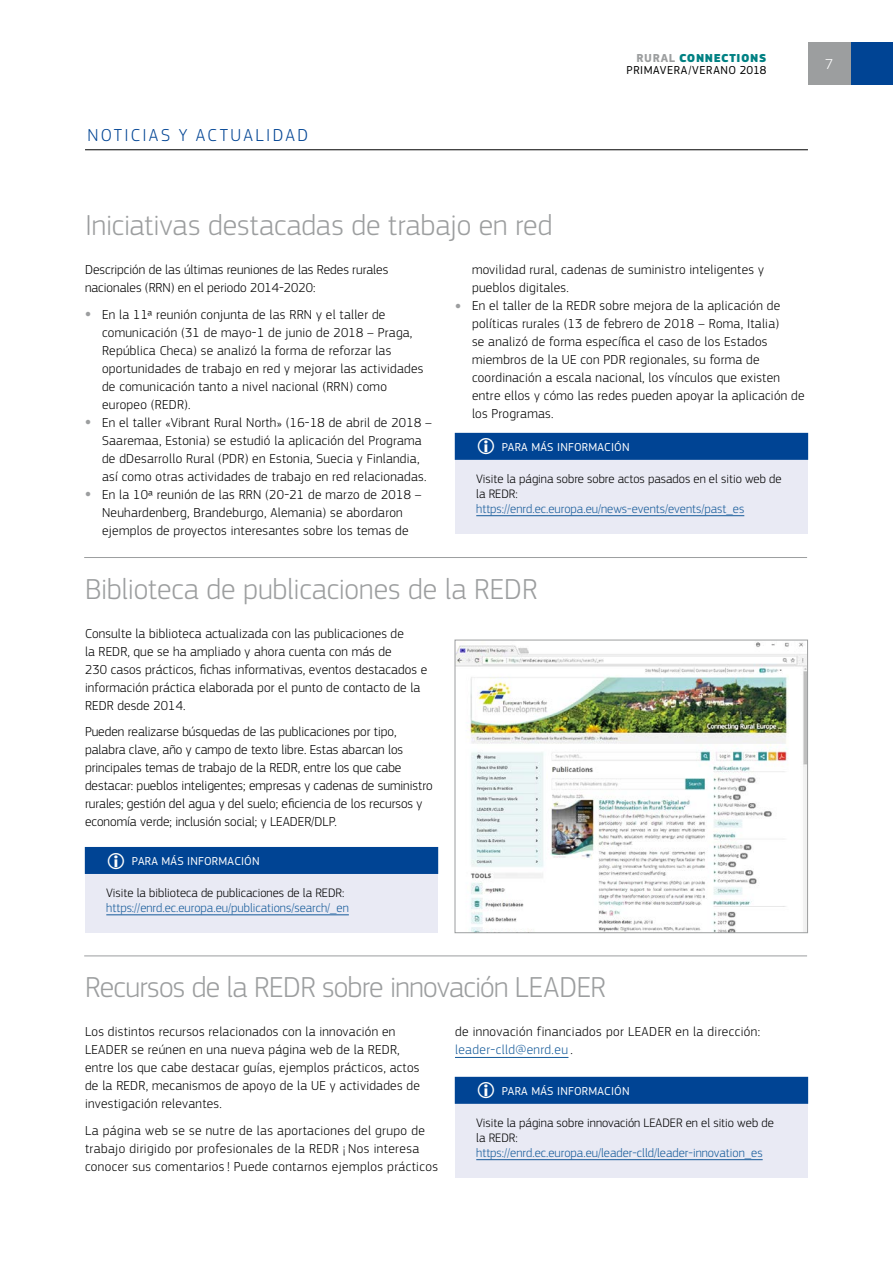
<style>
.page{position:relative;width:893px;height:1263px;background:#fff}
.page>*{position:absolute;margin:0;border:0;box-sizing:border-box;transform-origin:0 0}
.t1{font:300 30px "EC Square Sans Pro";letter-spacing:-.015em;color:#9c9e9f}
.t2{font:300 18px "EC Square Sans Pro";letter-spacing:.13em;color:#004494}
.t3{font:300 15px "EC Square Sans Pro";color:#fff}
.t4{font:300 13.5px/18px "EC Square Sans Pro";letter-spacing:.02em;color:#000}
.t5{font:300 13.5px/18px "EC Square Sans Pro";color:#000}
.t6{font:300 12.75px "EC Square Sans Pro";color:#165b9a}
.t7{font:300 12.75px/15px "EC Square Sans Pro";color:#000}
.t8{font:12px "EC Square Sans Pro";letter-spacing:.02em;color:#fff}
.t9{font:12px/12px "EC Square Sans Pro";letter-spacing:.045em;color:#000;text-align:right}
.s1{font-weight:700;color:#9c9e9f}
.s2{font-weight:900;color:#008183}
.s3{font-weight:900;color:#9c9e9f}
.s4{font-size:22.5px;color:#fffffd}
.s5{color:#165b9a}
</style>
<div class="page">
<div style="left:850px;top:43px;width:43px;height:42px;background:#004494"></div>
<hr style="left:455px;top:1057px;width:113px;height:1px;background:#165b9a">
<hr style="left:85px;top:149px;width:723px;height:1px;background:#000">
<hr style="left:84px;top:557px;width:723px;height:1px;background:#9c9e9f">
<hr style="left:84px;top:955px;width:723px;height:1px;background:#9c9e9f">
<div style="left:455px;top:433px;width:353px;height:101px;background:#e9eaf4"></div>
<div style="left:455px;top:433px;width:353px;height:27px;background:#004494"></div>
<hr style="left:476px;top:515px;width:268px;height:1px;background:#165b9a">
<div style="left:455px;top:1077px;width:353px;height:101px;background:#e9eaf4"></div>
<div style="left:455px;top:1077px;width:353px;height:27px;background:#004494"></div>
<hr style="left:476px;top:1159px;width:287px;height:1px;background:#165b9a">
<div style="left:85px;top:847px;width:353px;height:86px;background:#e9eaf4"></div>
<div style="left:85px;top:847px;width:353px;height:27px;background:#004494"></div>
<hr style="left:106px;top:914px;width:243px;height:1px;background:#165b9a">
<img style="left:457px;top:642px;width:349px;height:289px">
<div style="left:455px;top:640px;width:353px;height:293px;border:1px solid #9c9e9f"></div>
<div style="left:808px;top:43px;width:42px;height:42px;background:#9c9e9f"></div>
<h2 class="t2" style="left:87px;top:125px;width:222px">NOTICIAS Y ACTUALIDAD</h2>
<p class="t9" style="left:626px;top:52px;width:141px"><span class="s1">RURAL</span> <span class="s2">CONNECTIONS<br></span>PRIMAVERA/VERANO 2018</p>
<p class="t3" style="left:825px;top:56px;width:10px">7</p>
<h1 class="t1" style="left:85px;top:208px;width:469px">Iniciativas destacadas de trabajo en red</h1>
<p class="t5" style="left:85px;top:261px;width:305px">Descripción de las últimas reuniones de las Redes rurales nacionales (RRN) en el periodo 2014-2020:</p>
<p class="t4" style="left:102px;top:305px;width:323px;text-indent:-17px"><span class="s3">•</span> En la 11ª reunión conjunta de las RRN y el taller de comunicación (31 de mayo-1 de junio de 2018 – Praga, República Checa) se analizó la forma de reforzar las oportunidades de trabajo en red y mejorar las actividades de comunicación tanto a nivel nacional (RRN) como europeo (REDR).</p>
<p class="t4" style="left:102px;top:413px;width:331px;text-indent:-17px"><span class="s3">•</span> En el taller «Vibrant Rural North» (16-18 de abril de 2018 – Saaremaa, Estonia) se estudió la aplicación del Programa de dDesarrollo Rural (PDR) en Estonia, Suecia y Finlandia, así como otras actividades de trabajo en red relacionadas.</p>
<p class="t4" style="left:85px;top:485px;width:338px;text-align:center"><span class="s3">•</span> En la 10ª reunión de las RRN (20-21 de marzo de 2018 –<br>Neuhardenberg, Brandeburgo, Alemania) se abordaron ejemplos de proyectos interesantes sobre los temas de</p>
<p class="t4" style="left:472px;top:261px;width:293px">movilidad rural, cadenas de suministro inteligentes y pueblos digitales.</p>
<p class="t4" style="left:472px;top:297px;width:334px;text-indent:-17px"><span class="s3">•</span> En el taller de la REDR sobre mejora de la aplicación de políticas rurales (13 de febrero de 2018 – Roma, Italia)<br>se analizó de forma específica el caso de los Estados miembros de la UE con PDR regionales, su forma de coordinación a escala nacional, los vínculos que existen entre ellos y cómo las redes pueden apoyar la aplicación de los Programas.</p>
<p class="t8" style="left:476px;top:440px;width:155px"><span class="s4">΂</span> PARA MÁS INFORMACIÓN</p>
<p class="t7" style="left:476px;top:471px;width:307px">Visite la página sobre sobre actos pasados en el sitio web de la REDR:</p>
<p class="t6" style="left:476px;top:501px;width:270px">https://enrd.ec.europa.eu/news-events/events/past_es</p>
<h1 class="t1" style="left:85px;top:571px;width:454px">Biblioteca de publicaciones de la REDR</h1>
<p class="t4" style="left:85px;top:624px;width:344px">Consulte la biblioteca actualizada con las publicaciones de<br>la REDR, que se ha ampliado y ahora cuenta con más de<br>230 casos prácticos, fichas informativas, eventos destacados e información práctica elaborada por el punto de contacto de la REDR desde 2014.</p>
<p class="t5" style="left:85px;top:723px;width:349px">Pueden realizarse búsquedas de las publicaciones por tipo, palabra clave, año y campo de texto libre. Estas abarcan los principales temas de trabajo de la REDR, entre los que cabe destacar: pueblos inteligentes; empresas y cadenas de suministro rurales; gestión del agua y del suelo; eficiencia de los recursos y economía verde; inclusión social; y LEADER/DLP.</p>
<p class="t8" style="left:106px;top:854px;width:155px"><span class="s4">΂</span> PARA MÁS INFORMACIÓN</p>
<p class="t7" style="left:106px;top:885px;width:240px">Visite la biblioteca de publicaciones de la REDR:</p>
<p class="t6" style="left:106px;top:900px;width:244px">https://enrd.ec.europa.eu/publications/search/_en</p>
<h1 class="t1" style="left:85px;top:970px;width:522px">Recursos de la REDR sobre innovación LEADER</h1>
<p class="t4" style="left:85px;top:1023px;width:336px">Los distintos recursos relacionados con la innovación en LEADER se reúnen en una nueva página web de la REDR, entre los que cabe destacar guías, ejemplos prácticos, actos de la REDR, mecanismos de apoyo de la UE y actividades de investigación relevantes.</p>
<p class="t4" style="left:85px;top:1121px;width:354px">La página web se se nutre de las aportaciones del grupo de trabajo dirigido por profesionales de la REDR ¡ Nos interesa conocer sus comentarios ! Puede contarnos ejemplos prácticos</p>
<p class="t4" style="left:455px;top:1023px;width:307px">de innovación financiados por LEADER en la dirección: <span class="s5">leader-clld@enrd.eu</span> .</p>
<p class="t8" style="left:476px;top:1084px;width:155px"><span class="s4">΂</span> PARA MÁS INFORMACIÓN</p>
<p class="t7" style="left:476px;top:1115px;width:299px">Visite la página sobre innovación LEADER en el sitio web de la REDR:</p>
<p class="t6" style="left:476px;top:1145px;width:288px">https://enrd.ec.europa.eu/leader-clld/leader-innovation_es</p>
</div>
